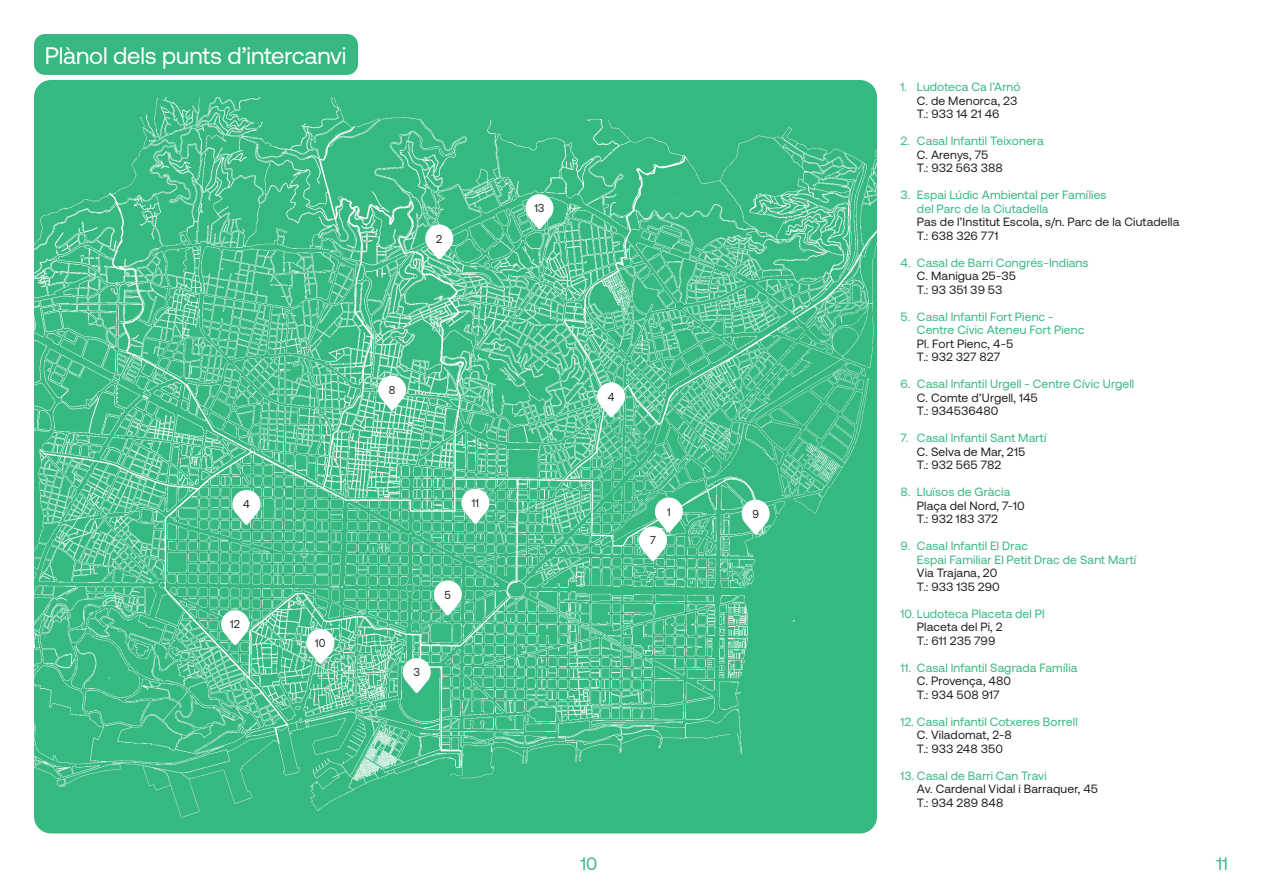
<style>
.page{position:relative;width:1263px;height:893px;background:#fff}
.page>*{position:absolute;margin:0;border:0;box-sizing:border-box;transform-origin:0 0}
.t1{font:23.85px "Aeonik";letter-spacing:-.005em;color:#fff}
.t2{font:18px "Aeonik";color:#36b880}
.t3{font:12px/13.5px "Aeonik";letter-spacing:.01em;color:#36b880}
.t4{font:12px/13.5px "Aeonik";letter-spacing:.01em;color:#231f20}
.t5{font:11.55px "Aeonik";color:#231f20;scale:.95 1}
</style>
<div class="page">
<div style="left:34px;top:34px;width:324px;height:41px;background:#36b880;border-radius:11px"></div>
<img style="left:34px;top:80px;width:843px;height:753px">
<svg style="left:403px;top:658px;width:28px;height:35px"></svg>
<svg style="left:434px;top:580px;width:28px;height:36px"></svg>
<svg style="left:425px;top:224px;width:28px;height:36px"></svg>
<svg style="left:639px;top:497px;width:44px;height:64px"></svg>
<svg style="left:742px;top:499px;width:28px;height:36px"></svg>
<svg style="left:597px;top:382px;width:28px;height:36px"></svg>
<svg style="left:232px;top:490px;width:28px;height:35px"></svg>
<svg style="left:378px;top:375px;width:28px;height:36px"></svg>
<svg style="left:306px;top:629px;width:28px;height:35px"></svg>
<svg style="left:461px;top:489px;width:28px;height:35px"></svg>
<svg style="left:221px;top:610px;width:28px;height:35px"></svg>
<svg style="left:525px;top:194px;width:28px;height:35px"></svg>
<h1 class="t1" style="left:45px;top:43px;width:303px">Plànol dels punts d’intercanvi</h1>
<p class="t5" style="left:243px;top:498px;width:9px">4</p>
<p class="t5" style="left:230px;top:618px;width:12px">12</p>
<p class="t5" style="left:315px;top:637px;width:12px">10</p>
<p class="t5" style="left:436px;top:232px;width:8px">2</p>
<p class="t5" style="left:389px;top:383px;width:8px">8</p>
<p class="t5" style="left:472px;top:496px;width:9px">11</p>
<p class="t5" style="left:445px;top:588px;width:8px">5</p>
<p class="t5" style="left:413px;top:666px;width:8px">3</p>
<p class="t5" style="left:534px;top:202px;width:12px">13</p>
<p class="t5" style="left:608px;top:390px;width:9px">4</p>
<p class="t5" style="left:650px;top:534px;width:8px">7</p>
<p class="t5" style="left:667px;top:505px;width:5px">1</p>
<p class="t5" style="left:752px;top:507px;width:8px">9</p>
<p class="t3" style="left:900px;top:80px;width:122px">1. Ludoteca Ca l’Arnó</p>
<p class="t4" style="left:917px;top:94px;width:102px">C. de Menorca, 23<br>T.: 933 14 21 46</p>
<p class="t3" style="left:900px;top:134px;width:145px">2. Casal Infantil Teixonera</p>
<p class="t4" style="left:917px;top:148px;width:87px">C. Arenys, 75<br>T.: 932 563 388</p>
<p class="t3" style="left:917px;top:188px;width:191px;text-indent:-16px">3. Espai Lúdic Ambiental per Famílies del Parc de la Ciutadella</p>
<p class="t4" style="left:917px;top:215px;width:264px">Pas de l’Institut Escola, s/n. Parc de la Ciutadella<br>T.: 638 326 771</p>
<p class="t3" style="left:900px;top:256px;width:190px">4. Casal de Barri Congrés-Indians</p>
<p class="t4" style="left:917px;top:269px;width:101px">C. Manigua 25-35<br>T.: 93 351 39 53</p>
<p class="t3" style="left:917px;top:310px;width:169px;text-indent:-16px">5. Casal Infantil Fort Pienc -<br>Centre Cívic Ateneu Fort Pienc</p>
<p class="t4" style="left:917px;top:337px;width:98px">Pl. Fort Pienc, 4-5<br>T.: 932 327 827</p>
<p class="t3" style="left:900px;top:377px;width:235px">6. Casal Infantil Urgell - Centre Cívic Urgell</p>
<p class="t4" style="left:917px;top:391px;width:122px">C. Comte d’Urgell, 145<br>T.: 934536480</p>
<p class="t3" style="left:900px;top:431px;width:147px">7. Casal Infantil Sant Martí</p>
<p class="t4" style="left:917px;top:445px;width:110px">C. Selva de Mar, 215<br>T.: 932 565 782</p>
<p class="t3" style="left:900px;top:485px;width:111px">8. Lluïsos de Gràcia</p>
<p class="t4" style="left:917px;top:499px;width:109px">Plaça del Nord, 7-10<br>T.: 932 183 372</p>
<p class="t3" style="left:917px;top:539px;width:221px;text-indent:-16px">9. Casal Infantil El Drac<br>Espai Familiar El Petit Drac de Sant Martí</p>
<p class="t4" style="left:917px;top:566px;width:84px">Via Trajana, 20<br>T.: 933 135 290</p>
<p class="t3" style="left:900px;top:607px;width:146px">10. Ludoteca Placeta del PI</p>
<p class="t4" style="left:917px;top:620px;width:87px">Placeta del Pi, 2<br>T.: 611 235 799</p>
<p class="t3" style="left:900px;top:661px;width:179px">11. Casal Infantil Sagrada Família</p>
<p class="t4" style="left:917px;top:674px;width:96px">C. Provença, 480<br>T.: 934 508 917</p>
<p class="t3" style="left:900px;top:715px;width:179px">12. Casal infantil Cotxeres Borrell</p>
<p class="t4" style="left:917px;top:728px;width:96px">C. Viladomat, 2-8<br>T.: 933 248 350</p>
<p class="t3" style="left:900px;top:769px;width:148px">13. Casal de Barri Can Travi</p>
<p class="t4" style="left:917px;top:782px;width:183px">Av. Cardenal Vidal i Barraquer, 45<br>T.: 934 289 848</p>
<h2 class="t2" style="left:580px;top:853px;width:19px">10</h2>
<h2 class="t2" style="left:1216px;top:853px;width:13px">11</h2>
</div>
